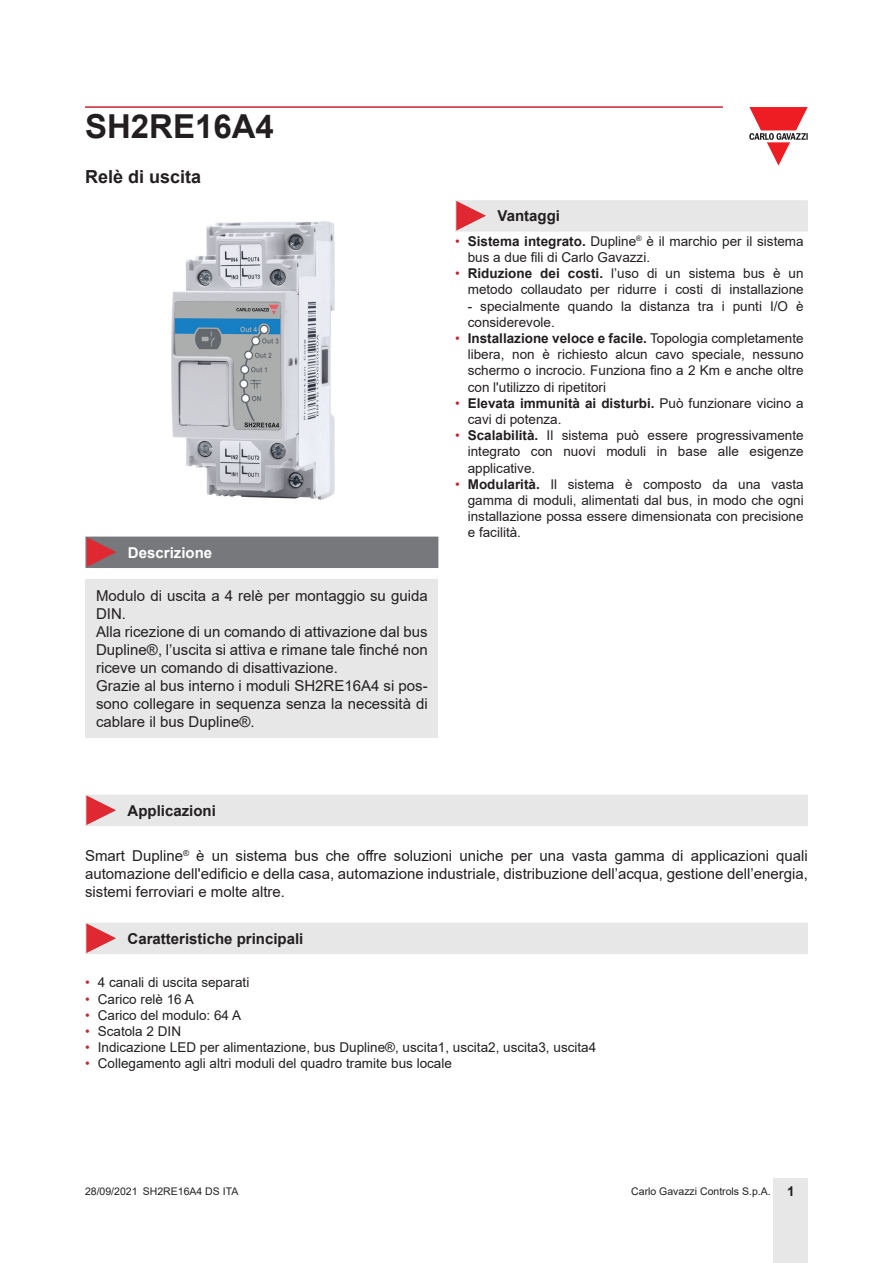
<style>
.page{position:relative;width:893px;height:1263px;background:#fff}
.page>*{position:absolute;margin:0;border:0;box-sizing:border-box;transform-origin:0 0}
.t1{font:700 33px "Arial";color:#231f20}
.Titolo02{font:700 18px "Arial";color:#231f20}
.Testo{font:15px/18px "Arial";color:#231f20;text-align:justify}
.Titolo03{font:700 15px "Arial";color:#231f20}
.Titolo04{font:700 15px "Arial";color:#fff}
.t2{font:13.5px/16.2px "Arial";color:#231f20}
.t3{font:10.5px "Arial";color:#231f20}
.s1{color:#c42633}
.s2{font-weight:700}
.s3{font-weight:700;font-size:13.5px}
</style>
<div class="page">
<hr style="left:85px;top:106px;width:638px;height:2px;background:#c42633">
<div style="left:774px;top:1178px;width:34px;height:85px;background:#e7e7e8"></div>
<svg style="left:749px;top:107px;width:59px;height:59px"></svg>
<div style="left:85px;top:580px;width:353px;height:158px;background:#e7e7e8"></div>
<img style="left:171px;top:221px;width:164px;height:279px">
<div style="left:85px;top:537px;width:353px;height:31px;background:#77787b"></div>
<div style="left:455px;top:200px;width:353px;height:32px;background:#e7e7e8"></div>
<div style="left:85px;top:795px;width:723px;height:31px;background:#e7e7e8"></div>
<div style="left:85px;top:923px;width:723px;height:31px;background:#e7e7e8"></div>
<h1 class="t1" style="left:85px;top:103px;width:190px">SH2RE16A4</h1>
<p class="Titolo02" style="left:85px;top:164px;width:118px">Relè di uscita</p>
<p class="Titolo04" style="left:128px;top:542px;width:86px">Descrizione</p>
<p class="Testo" style="left:96px;top:587px;width:333px">Modulo di uscita a 4 relè per montaggio su guida<br>DIN.</p>
<p class="Testo" style="left:96px;top:623px;width:333px">Alla ricezione di un comando di attivazione dal bus Dupline®, l’uscita si attiva e rimane tale finché non riceve un comando di disattivazione.</p>
<p class="Testo" style="left:96px;top:677px;width:333px">Grazie al bus interno i moduli SH2RE16A4 si pos&shy;sono collegare in sequenza senza la necessità di cablare il bus Dupline®.</p>
<p class="Titolo03" style="left:497px;top:206px;width:64px">Vantaggi</p>
<p class="t2" style="left:468px;top:233px;width:337px;text-indent:-13px"><span class="s1">•</span> <span class="s2">Sistema integrato.</span> Dupline<sup>®</sup> è il marchio per il sistema bus a due fili di Carlo Gavazzi.</p>
<p class="t2" style="left:455px;top:265px;width:350px;text-align:right"><span class="s1">•</span> <span class="s2">Riduzione dei costi.</span> l’uso di un sistema bus è un metodo collaudato per ridurre i costi di installazione</p>
<p class="t2" style="left:468px;top:298px;width:337px">- specialmente quando la distanza tra i punti I/O è considerevole.</p>
<p class="t2" style="left:468px;top:330px;width:337px;text-align:justify;text-indent:-13px"><span class="s1">•</span> <span class="s2">Installazione veloce e facile.</span> Topologia completamente libera, non è richiesto alcun cavo speciale, nessuno schermo o incrocio. Funziona fino a 2 Km e anche oltre con l'utilizzo di ripetitori</p>
<p class="t2" style="left:468px;top:395px;width:337px;text-indent:-13px"><span class="s1">•</span> <span class="s2">Elevata immunità ai disturbi.</span> Può funzionare vicino a cavi di potenza.</p>
<p class="t2" style="left:468px;top:427px;width:337px;text-align:justify;text-indent:-13px"><span class="s1">•</span> <span class="s2">Scalabilità.</span> Il sistema può essere progressivamente integrato con nuovi moduli in base alle esigenze applicative.</p>
<p class="t2" style="left:468px;top:476px;width:337px;text-align:justify;text-indent:-13px"><span class="s1">•</span> <span class="s2">Modularità.</span> Il sistema è composto da una vasta gamma di moduli, alimentati dal bus, in modo che ogni installazione possa essere dimensionata con precisione e facilità.</p>
<p class="Titolo03" style="left:128px;top:800px;width:90px">Applicazioni</p>
<p class="Testo" style="left:85px;top:847px;width:724px">Smart Dupline<sup>®</sup> è un sistema bus che offre soluzioni uniche per una vasta gamma di applicazioni quali automazione dell'edificio e della casa, automazione industriale, distribuzione dell’acqua, gestione dell’energia, sistemi ferroviari e molte altre.</p>
<p class="Titolo03" style="left:128px;top:928px;width:177px">Caratteristiche principali</p>
<p class="t2" style="left:85px;top:974px;width:166px"><span class="s1">•</span> 4 canali di uscita separati</p>
<p class="t2" style="left:85px;top:990px;width:110px"><span class="s1">•</span> Carico relè 16 A</p>
<p class="t2" style="left:85px;top:1007px;width:158px"><span class="s1">•</span> Carico del modulo: 64 A</p>
<p class="t2" style="left:85px;top:1023px;width:98px"><span class="s1">•</span> Scatola 2 DIN</p>
<p class="t2" style="left:85px;top:1039px;width:513px"><span class="s1">•</span> Indicazione LED per alimentazione, bus Dupline®, uscita1, uscita2, uscita3, uscita4</p>
<p class="t2" style="left:85px;top:1055px;width:368px"><span class="s1">•</span> Collegamento agli altri moduli del quadro tramite bus locale</p>
<p class="t3" style="left:85px;top:1183px;width:155px">28/09/2021 SH2RE16A4 DS ITA</p>
<p class="t3" style="left:631px;top:1183px;width:165px">Carlo Gavazzi Controls S.p.A. <span class="s3">1</span></p>
</div>
